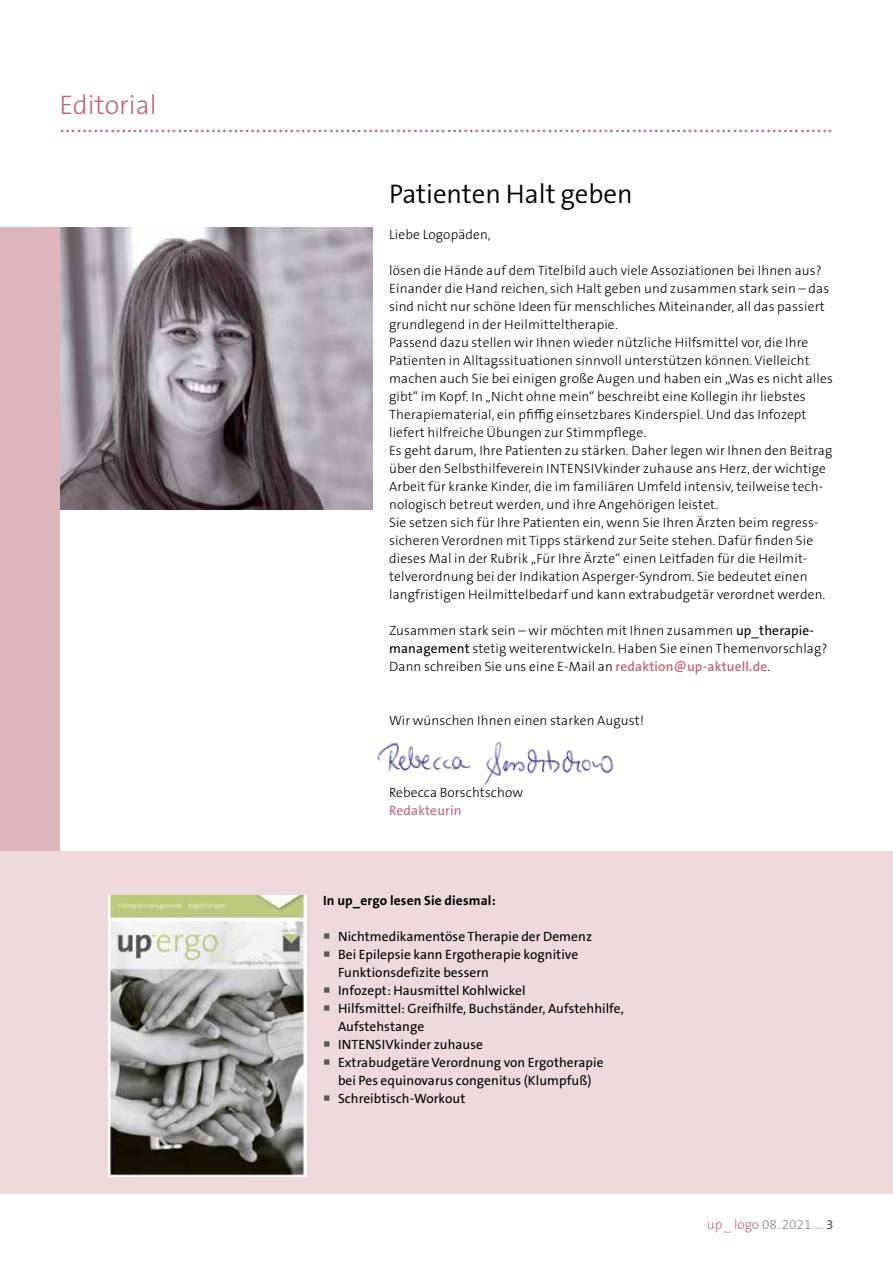
<style>
.page{position:relative;width:893px;height:1263px;background:#fff}
.page>*{position:absolute;margin:0;border:0;box-sizing:border-box;transform-origin:0 0}
.t1{font:300 27px "The Sans B W3";color:#bf677c}
.t2{font:300 27px "The Sans B W4";color:#000}
.t3{font:300 13.5px/18px "The Sans B W3";letter-spacing:.01em;color:#000}
.t4{font:13.5px/18px "The Sans B W5 Plain";letter-spacing:.005em;color:#000}
.t5{font:700 13.5px "The Sans B W7";letter-spacing:.01em;color:#000}
.t6{font:300 13.5px "The Sans B W3";color:#878787}
.t7{font:13.5px "The Sans B W5 Plain";letter-spacing:.01em;color:#bf677c}
.s1{font-family:"The Sans B W5 Plain";font-weight:400}
.s2{font-family:"The Sans B W6";font-weight:600;color:#bf677c}
.s3{color:#575756}
.s4{color:#bf677c}
.s5{font-family:"The Sans B W5 Plain";font-weight:400;color:#575756}
</style>
<div class="page">
<img style="left:60px;top:227px;width:312px;height:282px">
<div style="left:0;top:227px;width:60px;height:647px;background:#ddb5bc"></div>
<div style="left:0;top:851px;width:893px;height:342px;background:#eedadd"></div>
<img style="left:108px;top:895px;width:198px;height:282px">
<img style="left:377px;top:741px;width:237px;height:44px">
<h1 class="t1" style="left:60px;top:88px;width:99px">Editorial</h1>
<h1 class="t1" style="left:60px;top:106px;width:775px">..........................................................................................................................................</h1>
<h1 class="t2" style="left:389px;top:177px;width:245px">Patienten Halt geben</h1>
<p class="t3" style="left:389px;top:226px;width:103px">Liebe Logopäden,</p>
<p class="t3" style="left:389px;top:262px;width:445px">lösen die Hände auf dem Titelbild auch viele Assoziationen bei Ihnen aus?<br>Einander die Hand reichen, sich Halt geben und zusammen stark sein – das sind nicht nur schöne Ideen für menschliches Miteinander, all das passiert grundlegend in der Heilmitteltherapie.<br>Passend dazu stellen wir Ihnen wieder nützliche Hilfsmittel vor, die Ihre Patienten in Alltagssituationen sinnvoll unterstützen können. Vielleicht machen auch Sie bei einigen große Augen und haben ein „Was es nicht alles gibt“ im Kopf. In „Nicht ohne mein“ beschreibt eine Kollegin ihr liebstes Therapiematerial, ein pfiffig einsetzbares Kinderspiel. Und das Infozept liefert hilfreiche Übungen zur Stimmpflege.<br>Es geht darum, Ihre Patienten zu stärken. Daher legen wir Ihnen den Beitrag über den Selbsthilfeverein INTENSIVkinder zuhause ans Herz, der wichtige Arbeit für kranke Kinder, die im familiären Umfeld intensiv, teilweise tech&shy;nologisch betreut werden, und ihre Angehörigen leistet.<br>Sie setzen sich für Ihre Patienten ein, wenn Sie Ihren Ärzten beim regress&shy;sicheren Verordnen mit Tipps stärkend zur Seite stehen. Dafür finden Sie dieses Mal in der Rubrik „Für Ihre Ärzte“ einen Leitfaden für die Heilmit&shy;telverordnung bei der Indikation Asperger-Syndrom. Sie bedeutet einen langfristigen Heilmittelbedarf und kann extrabudgetär verordnet werden.</p>
<p class="t3" style="left:389px;top:622px;width:440px">Zusammen stark sein – wir möchten mit Ihnen zusammen <span class="s1">up_therapie&shy;management</span> stetig weiterentwickeln. Haben Sie einen Themenvorschlag?<br>Dann schreiben Sie uns eine E-Mail an <span class="s2">redaktion@up-aktuell.de</span>.</p>
<p class="t3" style="left:389px;top:712px;width:257px">Wir wünschen Ihnen einen starken August!</p>
<p class="t3" style="left:389px;top:784px;width:136px">Rebecca Borschtschow</p>
<p class="t7" style="left:389px;top:802px;width:74px">Redakteurin</p>
<p class="t5" style="left:323px;top:892px;width:174px">In up_ergo lesen Sie diesmal:</p>
<p class="t4" style="left:323px;top:928px;width:270px"><span class="s3">○</span> Nichtmedikamentöse Therapie der Demenz</p>
<p class="t4" style="left:338px;top:946px;width:242px;text-indent:-15px"><span class="s3">○</span> Bei Epilepsie kann Ergotherapie kognitive<br>Funktionsdefizite bessern</p>
<p class="t4" style="left:323px;top:982px;width:204px"><span class="s3">○</span> Infozept: Hausmittel Kohlwickel</p>
<p class="t4" style="left:338px;top:1000px;width:287px;text-indent:-15px"><span class="s3">○</span> Hilfsmittel: Greifhilfe, Buchständer, Aufstehhilfe,<br>Aufstehstange</p>
<p class="t4" style="left:323px;top:1036px;width:161px"><span class="s3">○</span> INTENSIVkinder zuhause</p>
<p class="t4" style="left:323px;top:1054px;width:282px;text-align:center"><span class="s3">○</span> Extrabudgetäre Verordnung von Ergotherapie bei Pes equinovarus congenitus (Klumpfuß)</p>
<p class="t4" style="left:323px;top:1090px;width:144px"><span class="s3">○</span> Schreibtisch-Workout</p>
<p class="t6" style="left:707px;top:1216px;width:128px"><span class="s4">up _ logo</span> 08.2021 ... <span class="s5">3</span></p>
</div>
